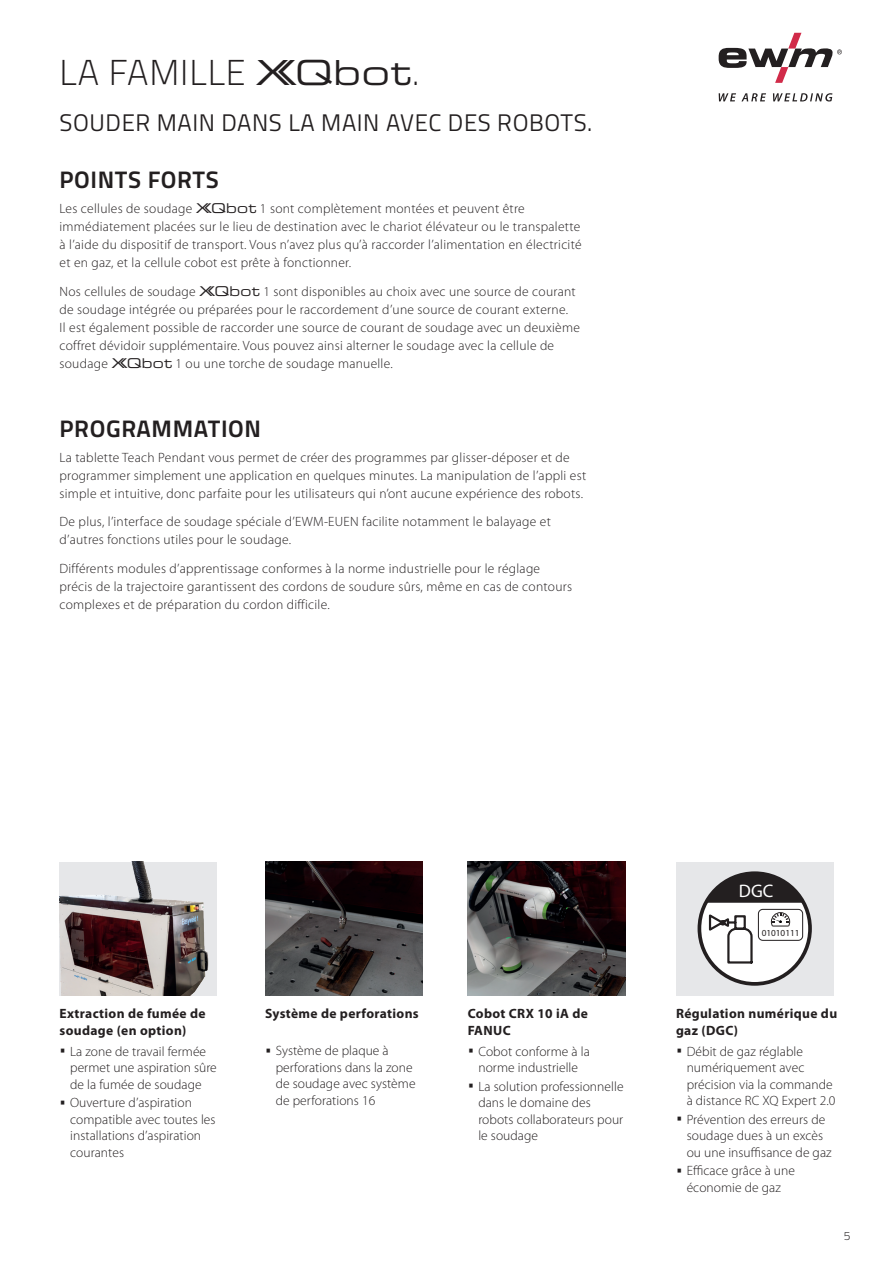
<style>
.page{position:relative;width:893px;height:1263px;background:#fff}
.page>*{position:absolute;margin:0;border:0;box-sizing:border-box;transform-origin:0 0}
.t1{font:300 36px "Titillium Text";letter-spacing:.025em;color:#231f20}
.t2{font:24px "Titillium Text";letter-spacing:.025em;color:#231f20}
.t3{font:700 24px "Titillium Text";letter-spacing:.025em;color:#231f20}
.t4{font:18.15px "Myriad Pro";color:#fff}
.t5{font:300 13.5px/16.5px "Myriad Pro";letter-spacing:.02em;color:#231f20}
.t6{font:700 13.5px/16.5px "Myriad Pro";letter-spacing:.025em;color:#231f20}
.t7{font:300 12px "Titillium Text";color:#231f20}
.t8{font:9.3px "Myriad Pro";color:#231f20}
.s1{font-family:"XQEWMJR";font-weight:400;font-size:34.5px}
.s2{font-family:"XQEWMJR";font-weight:400}
.s3{font-family:"Titillium Text"}
</style>
<div class="page">
<img style="left:60px;top:861px;width:157px;height:134px">
<img style="left:265px;top:861px;width:157px;height:134px">
<img style="left:468px;top:861px;width:157px;height:134px">
<div style="left:676px;top:861px;width:157px;height:134px;background:#e6e7e9"></div>
<div style="left:699px;top:873px;width:111px;height:111px;background:#fff;border-radius:50%"></div>
<div style="left:698px;top:871px;width:114px;height:115px;border:4px solid #231f20;border-radius:50%"></div>
<svg style="left:706px;top:873px;width:98px;height:30px"></svg>
<svg style="left:707px;top:914px;width:46px;height:51px"></svg>
<div style="left:758px;top:909px;width:45px;height:32px;border:1px solid #231f20;border-radius:4px"></div>
<svg style="left:771px;top:912px;width:19px;height:15px"></svg>
<svg style="left:719px;top:93px;width:113px;height:9px"></svg>
<svg style="left:719px;top:33px;width:123px;height:50px"></svg>
<h1 class="t1" style="left:60px;top:46px;width:361px">LA FAMILLE <span class="s1">XQbot</span>.</h1>
<h2 class="t2" style="left:60px;top:105px;width:534px">SOUDER MAIN DANS LA MAIN AVEC DES ROBOTS.</h2>
<h2 class="t3" style="left:60px;top:161px;width:161px">POINTS FORTS</h2>
<p class="t5" style="left:60px;top:200px;width:524px;line-height:18px">Les cellules de soudage <span class="s2">XQbot</span> 1 sont complètement montées et peuvent être immédiatement placées sur le lieu de destination avec le chariot élévateur ou le transpalette à l’aide du dispositif de transport. Vous n’avez plus qu’à raccorder l’alimentation en électricité et en gaz, et la cellule cobot est prête à fonctionner.</p>
<p class="t5" style="left:60px;top:283px;width:522px;line-height:18px">Nos cellules de soudage <span class="s2">XQbot</span> 1 sont disponibles au choix avec une source de courant de soudage intégrée ou préparées pour le raccordement d’une source de courant externe.<br>Il est également possible de raccorder une source de courant de soudage avec un deuxième coffret dévidoir supplémentaire. Vous pouvez ainsi alterner le soudage avec la cellule de soudage <span class="s2">XQbot</span> 1 ou une torche de soudage manuelle.</p>
<h2 class="t3" style="left:60px;top:410px;width:203px">PROGRAMMATION</h2>
<p class="t5" style="left:60px;top:448px;width:528px;line-height:18px">La tablette Teach Pendant vous permet de créer des programmes par glisser-déposer et de programmer simplement une application en quelques minutes. La manipulation de l’appli est simple et intuitive, donc parfaite pour les utilisateurs qui n’ont aucune expérience des robots.</p>
<p class="t5" style="left:60px;top:513px;width:493px;line-height:18px">De plus, l’interface de soudage spéciale d’EWM-EUEN facilite notamment le balayage et d’autres fonctions utiles pour le soudage.</p>
<p class="t5" style="left:60px;top:560px;width:514px;line-height:18px">Différents modules d’apprentissage conformes à la norme industrielle pour le réglage précis de la trajectoire garantissent des cordons de soudure sûrs, même en cas de contours complexes et de préparation du cordon difficile.</p>
<p class="t6" style="left:60px;top:1006px;width:148px">Extraction de fumée de soudage (en option)</p>
<p class="t5" style="left:70px;top:1043px;width:148px;text-indent:-11px"><span class="s3">•</span> La zone de travail fermée permet une aspiration sûre de la fumée de soudage</p>
<p class="t5" style="left:70px;top:1095px;width:147px;text-indent:-11px"><span class="s3">•</span> Ouverture d’aspiration compatible avec toutes les installations d’aspiration courantes</p>
<p class="t6" style="left:265px;top:1006px;width:155px">Système de perforations</p>
<p class="t5" style="left:276px;top:1043px;width:141px;text-indent:-11px"><span class="s3">•</span> Système de plaque à perforations dans la zone de soudage avec système de perforations 16</p>
<p class="t6" style="left:468px;top:1006px;width:122px">Cobot CRX 10 iA de<br>FANUC</p>
<p class="t5" style="left:468px;top:1043px;width:124px;text-align:center"><span class="s3">•</span> Cobot conforme à la norme industrielle</p>
<p class="t5" style="left:478px;top:1078px;width:147px;text-indent:-11px"><span class="s3">•</span> La solution professionnelle dans le domaine des robots collaborateurs pour le soudage</p>
<h3 class="t4" style="left:739px;top:880px;width:36px">DGC</h3>
<p class="t8" style="left:762px;top:927px;width:39px">01010111</p>
<p class="t6" style="left:676px;top:1006px;width:163px">Régulation numérique du gaz (DGC)</p>
<p class="t5" style="left:687px;top:1043px;width:150px;text-indent:-11px"><span class="s3">•</span> Débit de gaz réglable numériquement avec précision via la commande à distance RC XQ Expert 2.0</p>
<p class="t5" style="left:687px;top:1111px;width:147px;text-indent:-11px"><span class="s3">•</span> Prévention des erreurs de soudage dues à un excès ou une insuffisance de gaz</p>
<p class="t5" style="left:676px;top:1163px;width:121px;text-align:center"><span class="s3">•</span> Efficace grâce à une économie de gaz</p>
<p class="t7" style="left:844px;top:1227px;width:8px">5</p>
</div>
